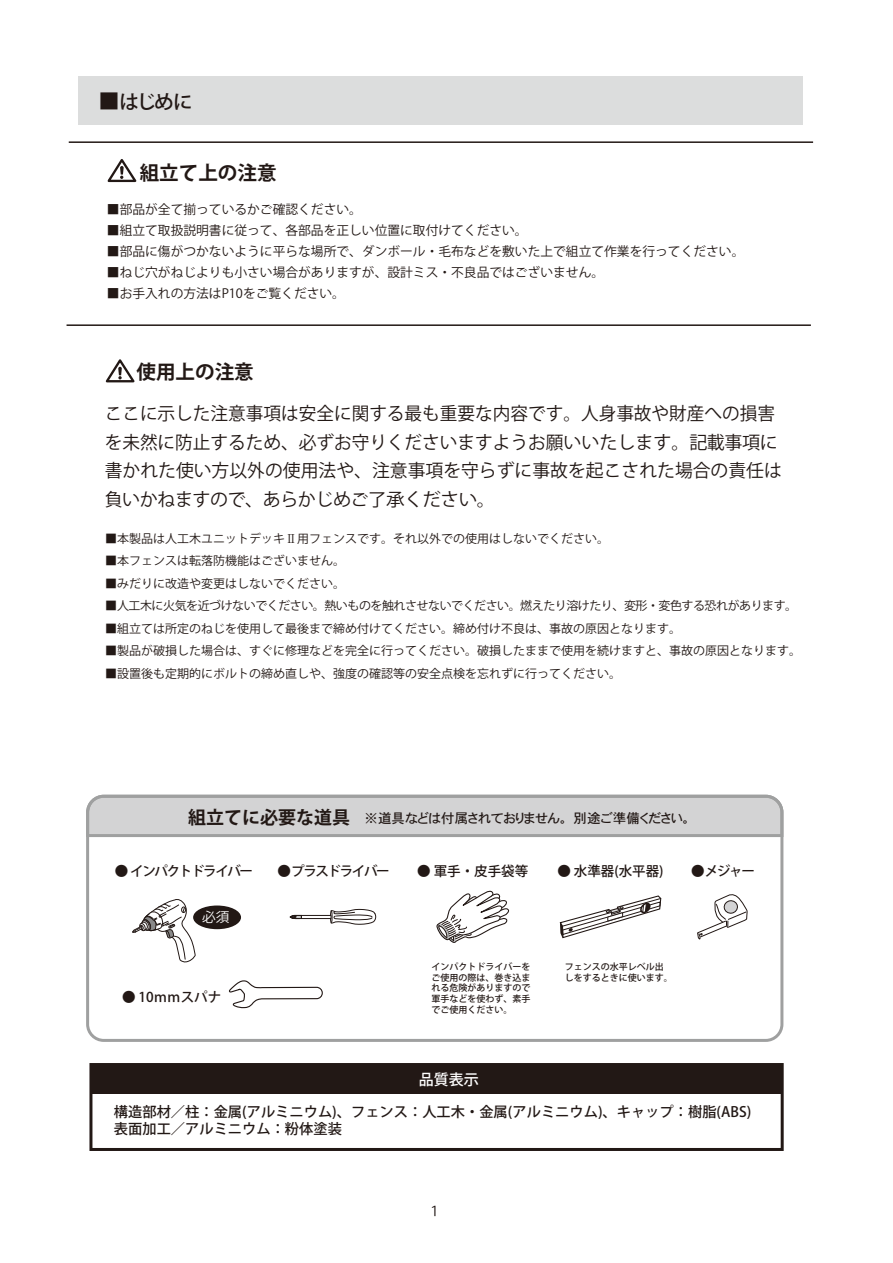
<style>
.page{position:relative;width:893px;height:1263px;background:#fff}
.page>*{position:absolute;margin:0;border:0;box-sizing:border-box;transform-origin:0 0}
.t1{font:700 19.5px "Koz Go Pr 6 N";color:#221815}
.t2{font:500 19.5px "Koz Go Pr 6 N";color:#221815}
.t3{font:18px/28.5px "Koz Go Pr 6 N";color:#221815}
.t4{font:500 15px "Koz Go Pr 6 N";color:#fff}
.t5{font:500 14.25px/17.1px "Koz Go Pr 6 N";color:#221815}
.t6{font:500 13.5px "Koz Go Pr 6 N";letter-spacing:-.1em;color:#221815}
.t7{font:13.5px "DFHS Gothic W5 WING RKSJ H";color:#221815}
.t8{font:500 13.5px "Koz Go Pr 6 N";color:#221815}
.t9{font:13.5px "Koz Go Pr 6 N";color:#fff}
.t10{font:13.5px "Koz Go Pr 6 N";color:#221815}
.t11{font:12.75px "Koz Go Pr 6 N";color:#221815}
.t12{font:12px "Koz Go Pr 6 N";color:#221815}
.t13{font:12px "Koz Go Pr 6 N";letter-spacing:-.04em;color:#221815}
.t14{font:500 9px/10.8px "Koz Go Pr 6 N";color:#221815;text-align:justify}
.s1{font-size:21.3px}
.s2{font-family:"Koz Min Pr 6 N"}
.s3{font-family:"Koz Go Pr 6 N";font-weight:700;font-size:18px}
</style>
<div class="page">
<svg style="left:105px;top:359px;width:30px;height:24px"></svg>
<svg style="left:107px;top:159px;width:30px;height:24px"></svg>
<hr style="left:67px;top:324px;width:744px;height:2px;background:#221815">
<hr style="left:69px;top:141px;width:744px;height:2px;background:#221815">
<div style="left:91px;top:1064px;width:690px;height:29px;background:#221815"></div>
<div style="left:89px;top:1063px;width:695px;height:88px;border:3px solid #221815"></div>
<svg style="left:289px;top:909px;width:87px;height:16px"></svg>
<svg style="left:90px;top:794px;width:694px;height:44px;background:#d0d0d1"></svg>
<div style="left:86px;top:795px;width:697px;height:247px;border:3px solid #9fa0a0;border-radius:16px"></div>
<svg style="left:697px;top:894px;width:51px;height:46px"></svg>
<svg style="left:436px;top:890px;width:74px;height:53px"></svg>
<svg style="left:559px;top:895px;width:103px;height:44px"></svg>
<svg style="left:132px;top:899px;width:64px;height:64px"></svg>
<svg style="left:229px;top:980px;width:94px;height:29px"></svg>
<div style="left:193px;top:905px;width:48px;height:24px;background:#221815;border-radius:50%"></div>
<div style="left:78px;top:76px;width:724px;height:49px;background:#dcdddd"></div>
<h1 class="t2" style="left:98px;top:91px;width:95px"><span class="s1">■</span>はじめに</h1>
<h1 class="t1" style="left:140px;top:161px;width:138px">組立て上の注意</h1>
<p class="t11" style="left:107px;top:202px;width:257px">■部品が全て揃っているかご確認ください。</p>
<p class="t11" style="left:107px;top:223px;width:422px">■組立て取扱説明書に従って、各部品を正しい位置に取付けてください。</p>
<p class="t11" style="left:107px;top:244px;width:639px">■部品に傷がつかないように平らな場所で、ダンボール・毛布などを敷いた上で組立て作業を行ってください。</p>
<p class="t11" style="left:107px;top:265px;width:499px">■ねじ穴がねじよりも小さい場合がありますが、設計ミス・不良品ではございません。</p>
<p class="t11" style="left:107px;top:286px;width:240px">■お手入れの方法はP10をご覧ください。</p>
<h1 class="t1" style="left:136px;top:361px;width:119px">使用上の注意</h1>
<h2 class="t3" style="left:105px;top:400px;width:679px">ここに示した注意事項は安全に関する最も重要な内容です。人身事故や財産への損害を未然に防止するため、必ずお守りくださいますようお願いいたします。記載事項に書かれた使い方以外の使用法や、注意事項を守らずに事故を起こされた場合の責任は負いかねますので、あらかじめご了承ください。</h2>
<p class="t12" style="left:105px;top:532px;width:505px">■本製品は人工木ユニットデッキ<span class="s2">Ⅱ</span>用フェンスです。それ以外での使用はしないでください。</p>
<p class="t12" style="left:105px;top:554px;width:241px">■本フェンスは転落防機能はございません。</p>
<p class="t12" style="left:105px;top:577px;width:241px">■みだりに改造や変更はしないでください。</p>
<p class="t13" style="left:105px;top:599px;width:694px">■人工木に火気を近づけないでください。熱いものを触れさせないでください。燃えたり溶けたり、変形・変色する恐れがあります。</p>
<p class="t12" style="left:105px;top:622px;width:577px">■組立ては所定のねじを使用して最後まで締め付けてください。締め付け不良は、事故の原因となります。</p>
<p class="t12" style="left:105px;top:644px;width:697px">■製品が破損した場合は、すぐに修理などを完全に行ってください。破損したままで使用を続けますと、事故の原因となります。</p>
<p class="t12" style="left:105px;top:667px;width:517px">■設置後も定期的にボルトの締め直しや、強度の確認等の安全点検を忘れずに行ってください。</p>
<p class="t7" style="left:188px;top:812px;width:503px"><span class="s3">組立てに必要な道具</span> ※道具などは付属されておりません。別途ご準備ください。</p>
<p class="t6" style="left:115px;top:863px;width:140px">● インパクトドライバー</p>
<p class="t6" style="left:277px;top:863px;width:114px">● プラスドライバー</p>
<p class="t6" style="left:417px;top:863px;width:113px">● 軍手・皮手袋等</p>
<p class="t9" style="left:202px;top:909px;width:28px">必須</p>
<p class="t6" style="left:557px;top:863px;width:108px">● 水準器(水平器)</p>
<p class="t6" style="left:691px;top:863px;width:65px">● メジャー</p>
<p class="t8" style="left:122px;top:989px;width:101px">● 10ｍｍスパナ</p>
<p class="t14" style="left:431px;top:961px;width:100px">インパクトドライバーをご使用の際は、巻き込まれる危険がありますので軍手などを使わず、素手でご使用ください。</p>
<p class="t14" style="left:565px;top:961px;width:109px">フェンスの水平レベル出しをするときに使います。</p>
<p class="t4" style="left:419px;top:1071px;width:61px">品質表示</p>
<p class="t5" style="left:114px;top:1103px;width:639px">構造部材／柱：金属(アルミニウム)、フェンス：人工木・金属(アルミニウム)、キャップ：樹脂(ABS)表面加工／アルミニウム：粉体塗装</p>
<p class="t10" style="left:428px;top:1203px;width:15px">１</p>
</div>
